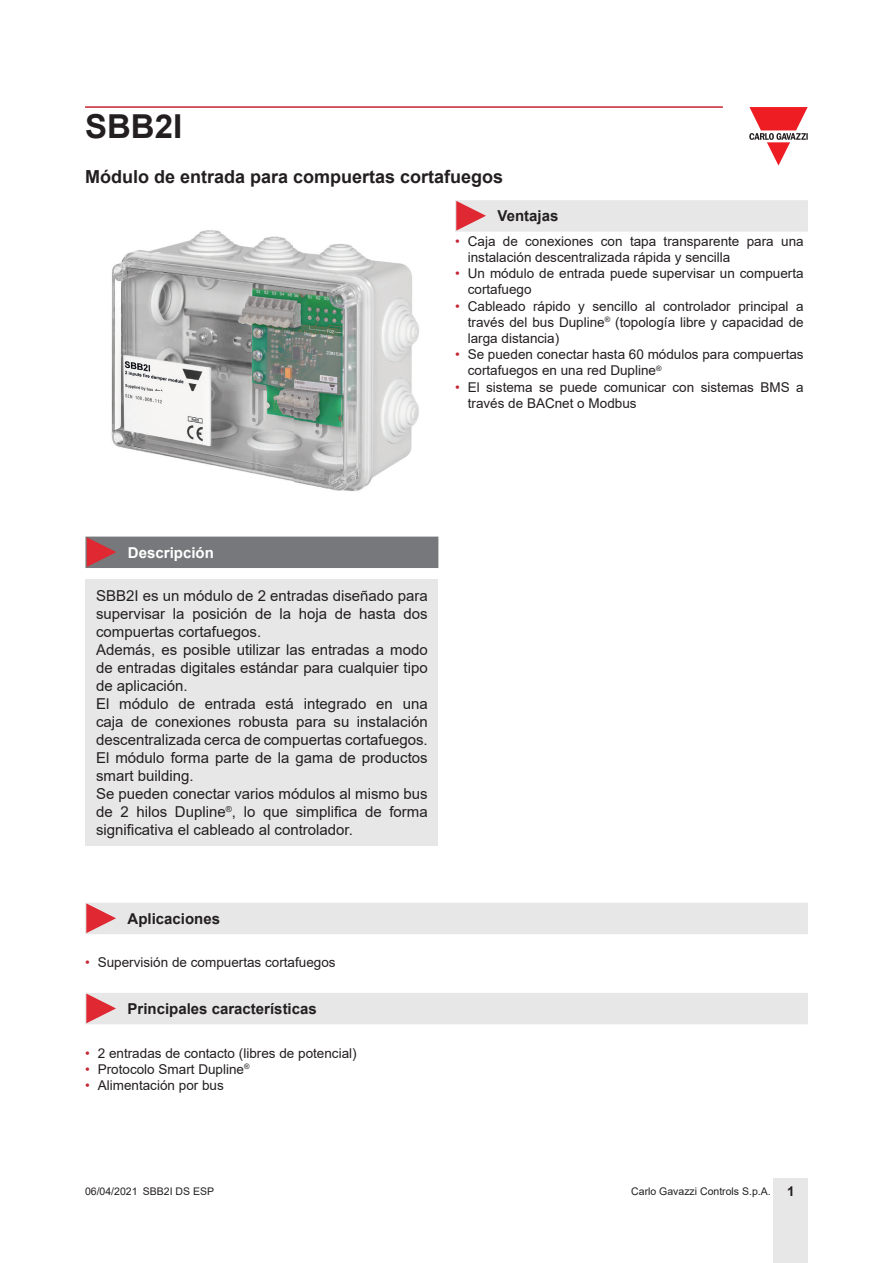
<style>
.page{position:relative;width:893px;height:1263px;background:#fff}
.page>*{position:absolute;margin:0;border:0;box-sizing:border-box;transform-origin:0 0}
.t1{font:700 33px "Arial";color:#231f20}
.Titolo02{font:700 18px "Arial";color:#231f20}
.Testo{font:15px/18px "Arial";color:#231f20;text-align:justify}
.Titolo03{font:700 15px "Arial";color:#231f20}
.Titolo04{font:700 15px "Arial";color:#fff}
.t2{font:13.5px/16.2px "Arial";color:#231f20}
.t3{font:10.5px "Arial";color:#231f20}
.s1{color:#c42633}
.s2{font-weight:700;font-size:13.5px}
</style>
<div class="page">
<hr style="left:85px;top:106px;width:638px;height:2px;background:#c42633">
<div style="left:774px;top:1178px;width:34px;height:85px;background:#e7e7e8"></div>
<svg style="left:749px;top:107px;width:59px;height:59px"></svg>
<div style="left:85px;top:580px;width:353px;height:266px;background:#e7e7e8"></div>
<img style="left:111px;top:230px;width:308px;height:261px">
<div style="left:85px;top:537px;width:353px;height:31px;background:#77787b"></div>
<div style="left:455px;top:200px;width:353px;height:32px;background:#e7e7e8"></div>
<div style="left:85px;top:903px;width:723px;height:31px;background:#e7e7e8"></div>
<div style="left:85px;top:993px;width:723px;height:31px;background:#e7e7e8"></div>
<h1 class="t1" style="left:85px;top:103px;width:99px">SBB2I</h1>
<p class="Titolo02" style="left:85px;top:164px;width:420px">Módulo de entrada para compuertas cortafuegos</p>
<p class="Titolo03" style="left:497px;top:206px;width:62px">Ventajas</p>
<p class="t2" style="left:468px;top:233px;width:337px;text-indent:-13px"><span class="s1">•</span> Caja de conexiones con tapa transparente para una instalación descentralizada rápida y sencilla</p>
<p class="t2" style="left:468px;top:265px;width:337px;text-indent:-13px"><span class="s1">•</span> Un módulo de entrada puede supervisar un compuerta cortafuego</p>
<p class="t2" style="left:468px;top:298px;width:337px;text-align:justify;text-indent:-13px"><span class="s1">•</span> Cableado rápido y sencillo al controlador principal a través del bus Dupline<sup>®</sup> (topología libre y capacidad de larga distancia)</p>
<p class="t2" style="left:468px;top:346px;width:337px;text-indent:-13px"><span class="s1">•</span> Se pueden conectar hasta 60 módulos para compuertas cortafuegos en una red Dupline<sup>®</sup></p>
<p class="t2" style="left:468px;top:379px;width:337px;text-indent:-13px"><span class="s1">•</span> El sistema se puede comunicar con sistemas BMS a través de BACnet o Modbus</p>
<p class="Titolo04" style="left:128px;top:542px;width:87px">Descripción</p>
<p class="Testo" style="left:96px;top:587px;width:333px">SBB2I es un módulo de 2 entradas diseñado para supervisar la posición de la hoja de hasta dos compuertas cortafuegos.</p>
<p class="Testo" style="left:96px;top:641px;width:333px">Además, es posible utilizar las entradas a modo de entradas digitales estándar para cualquier tipo de aplicación.</p>
<p class="Testo" style="left:96px;top:695px;width:333px">El módulo de entrada está integrado en una caja de conexiones robusta para su instalación descentralizada cerca de compuertas cortafuegos.</p>
<p class="Testo" style="left:96px;top:749px;width:333px">El módulo forma parte de la gama de productos smart building.</p>
<p class="Testo" style="left:96px;top:785px;width:333px">Se pueden conectar varios módulos al mismo bus de 2 hilos Dupline<sup>®</sup>, lo que simplifica de forma significativa el cableado al controlador.</p>
<p class="Titolo03" style="left:128px;top:908px;width:94px">Aplicaciones</p>
<p class="t2" style="left:85px;top:954px;width:252px"><span class="s1">•</span> Supervisión de compuertas cortafuegos</p>
<p class="Titolo03" style="left:128px;top:998px;width:191px">Principales características</p>
<p class="t2" style="left:85px;top:1044px;width:273px"><span class="s1">•</span> 2 entradas de contacto (libres de potencial)</p>
<p class="t2" style="left:85px;top:1061px;width:166px"><span class="s1">•</span> Protocolo Smart Dupline<sup>®</sup></p>
<p class="t2" style="left:85px;top:1077px;width:140px"><span class="s1">•</span> Alimentación por bus</p>
<p class="t3" style="left:85px;top:1183px;width:131px">06/04/2021 SBB2I DS ESP</p>
<p class="t3" style="left:631px;top:1183px;width:165px">Carlo Gavazzi Controls S.p.A. <span class="s2">1</span></p>
</div>
